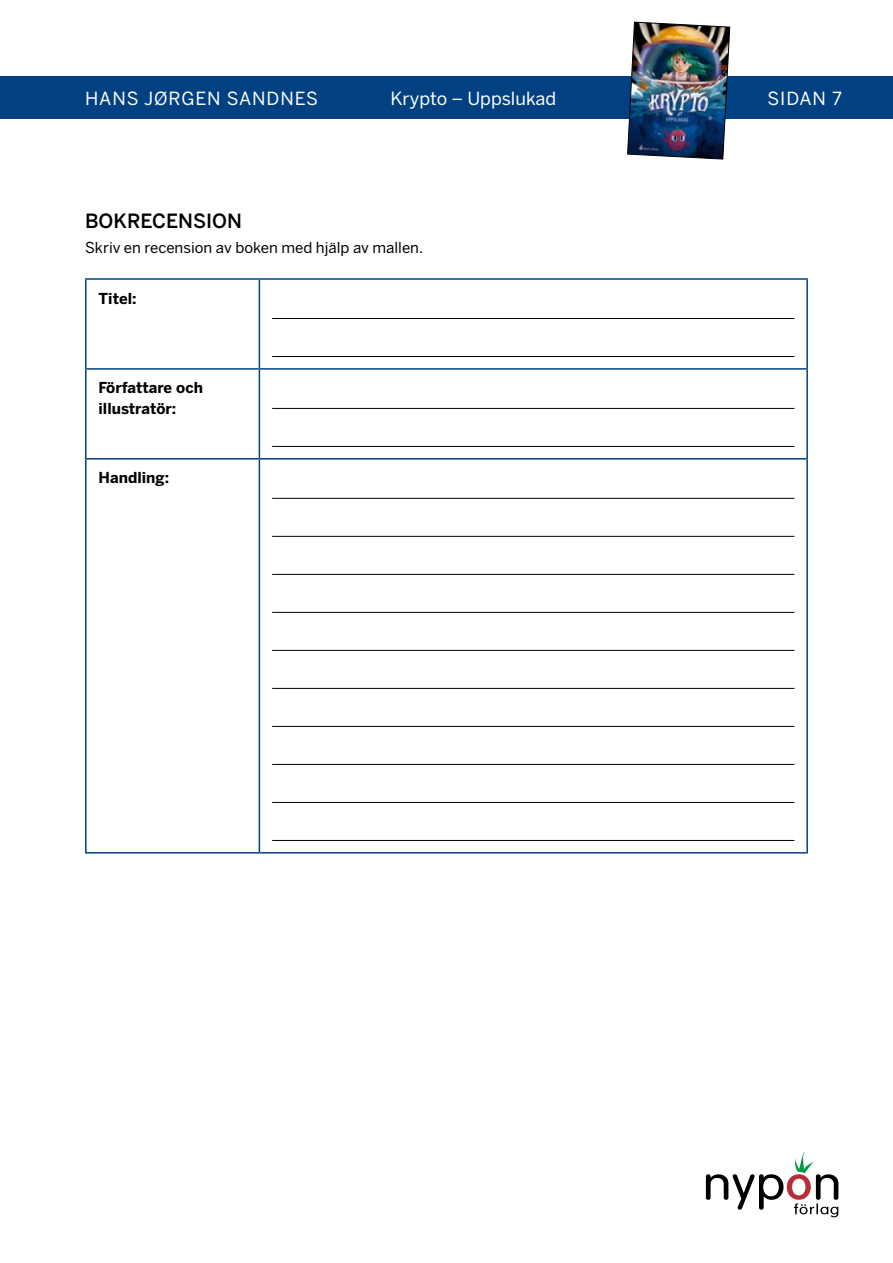
<style>
.page{position:relative;width:893px;height:1263px;background:#fff}
.page>*{position:absolute;margin:0;border:0;box-sizing:border-box;transform-origin:0 0}
.t1{font:500 19.5px "Benton Sans";color:#000}
.t2{font:18px "Benton Sans";letter-spacing:.05em;color:#fff}
.t3{font:18px "Benton Sans";color:#fff}
.t4{font:18px "Benton Sans";letter-spacing:.03em;color:#fff}
.t5{font:15px "Benton Sans";color:#000}
.t6{font:700 15px/21px "Benton Sans";color:#000}
</style>
<div class="page">
<svg style="left:706px;top:1152px;width:132px;height:65px"></svg>
<div style="left:0;top:77px;width:893px;height:42px;background:#014181"></div>
<img style="left:627px;top:21px;width:103px;height:139px">
<hr style="left:85px;top:278px;width:174px;height:2px;background:#014181">
<hr style="left:85px;top:280px;width:2px;height:88px;background:#014181">
<hr style="left:259px;top:278px;width:549px;height:2px;background:#014181">
<hr style="left:259px;top:280px;width:1px;height:88px;background:#014181">
<hr style="left:806px;top:280px;width:2px;height:88px;background:#014181">
<hr style="left:85px;top:368px;width:174px;height:2px;background:#014181">
<hr style="left:85px;top:370px;width:2px;height:88px;background:#014181">
<hr style="left:259px;top:368px;width:549px;height:2px;background:#014181">
<hr style="left:259px;top:370px;width:1px;height:88px;background:#014181">
<hr style="left:806px;top:370px;width:2px;height:88px;background:#014181">
<hr style="left:85px;top:458px;width:174px;height:2px;background:#014181">
<hr style="left:85px;top:460px;width:2px;height:392px;background:#014181">
<hr style="left:259px;top:458px;width:549px;height:2px;background:#014181">
<hr style="left:259px;top:460px;width:1px;height:392px;background:#014181">
<hr style="left:806px;top:460px;width:2px;height:392px;background:#014181">
<hr style="left:85px;top:852px;width:174px;height:1px;background:#014181">
<hr style="left:259px;top:852px;width:549px;height:1px;background:#014181">
<hr style="left:272px;top:318px;width:522px;height:1px;background:#000">
<hr style="left:272px;top:356px;width:522px;height:1px;background:#000">
<hr style="left:272px;top:408px;width:522px;height:1px;background:#000">
<hr style="left:272px;top:446px;width:522px;height:1px;background:#000">
<hr style="left:272px;top:498px;width:522px;height:1px;background:#000">
<hr style="left:272px;top:536px;width:522px;height:1px;background:#000">
<hr style="left:272px;top:574px;width:522px;height:1px;background:#000">
<hr style="left:272px;top:612px;width:522px;height:1px;background:#000">
<hr style="left:272px;top:650px;width:522px;height:1px;background:#000">
<hr style="left:272px;top:688px;width:522px;height:1px;background:#000">
<hr style="left:272px;top:726px;width:522px;height:1px;background:#000">
<hr style="left:272px;top:764px;width:522px;height:1px;background:#000">
<hr style="left:272px;top:802px;width:522px;height:1px;background:#000">
<hr style="left:272px;top:840px;width:522px;height:1px;background:#000">
<p class="t2" style="left:85px;top:87px;width:235px">HANS JØRGEN SANDNES</p>
<p class="t3" style="left:390px;top:87px;width:167px">Krypto – Uppslukad</p>
<p class="t4" style="left:768px;top:87px;width:76px">SIDAN 7</p>
<h1 class="t1" style="left:85px;top:209px;width:159px">BOKRECENSION</h1>
<p class="t5" style="left:85px;top:239px;width:340px">Skriv en recension av boken med hjälp av mallen.</p>
<p class="t6" style="left:99px;top:288px;width:39px">Titel:</p>
<p class="t6" style="left:99px;top:378px;width:106px">Författare och illustratör:</p>
<p class="t6" style="left:99px;top:468px;width:72px">Handling:</p>
</div>
